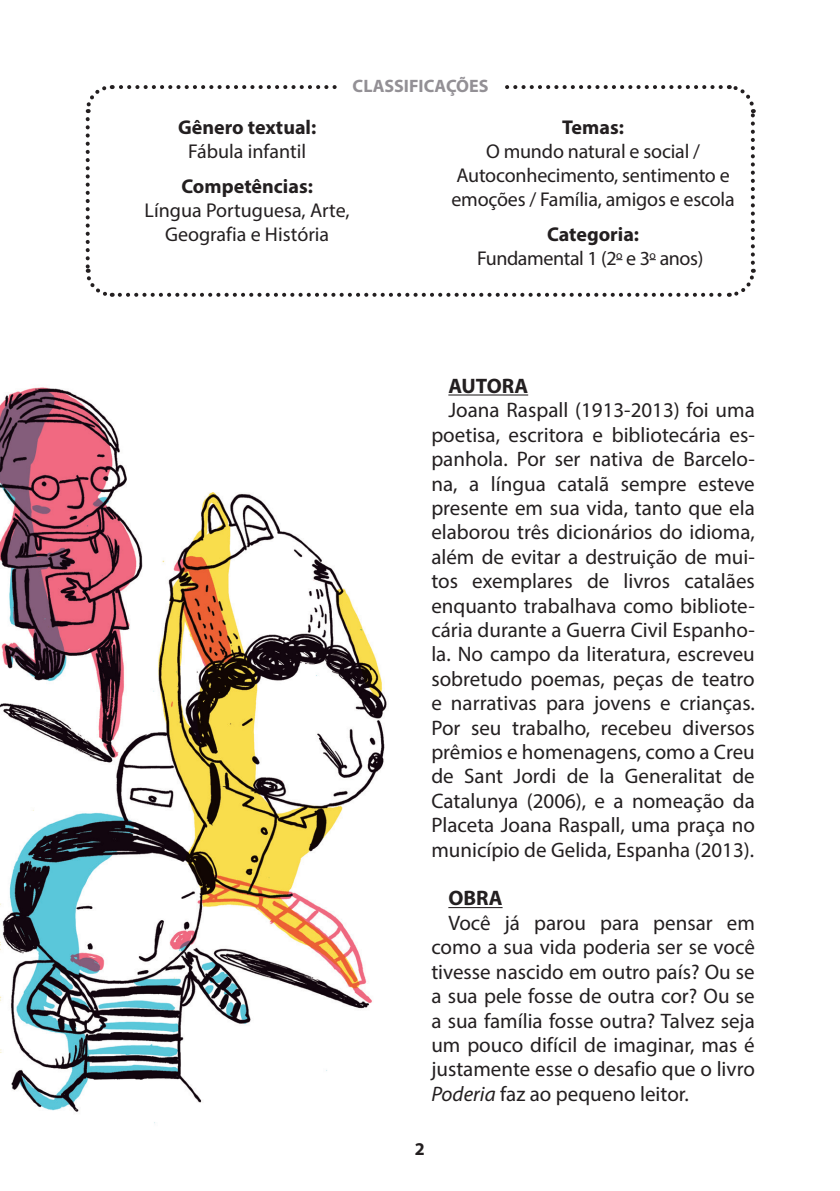
<style>
.page{position:relative;width:840px;height:1191px;background:#fff}
.page>*{position:absolute;margin:0;border:0;box-sizing:border-box;transform-origin:0 0}
.Texto{font:21px/24.4px "Myriad Pro";color:#231f20;text-align:justify}
.Titulo_1{font:700 21px "Myriad Pro";color:#231f20}
.Box_texto{font:20px/24px "Myriad Pro";letter-spacing:-.01em;color:#231f20;text-align:center}
.Box_titulo{font:700 20px "Myriad Pro";color:#231f20}
.Classificacoes{font:700 18px "Myriad Pro";color:#939095}
.t1{font:700 18px "Myriad Pro";color:#231f20}
.s1{font-style:italic}
</style>
<div class="page">
<svg style="left:85px;top:119px;width:28px;height:178px"></svg>
<svg style="left:120px;top:269px;width:636px;height:28px"></svg>
<svg style="left:727px;top:85px;width:29px;height:178px"></svg>
<svg style="left:85px;top:85px;width:635px;height:28px"></svg>
<hr style="left:448px;top:394px;width:80px;height:1px;background:#231f20">
<hr style="left:448px;top:907px;width:54px;height:1px;background:#231f20">
<div style="left:340px;top:71px;width:160px;height:29px;background:#fff"></div>
<img style="left:0;top:387px;width:387px;height:737px">
<p class="Classificacoes" style="left:352px;top:74px;width:137px">CLASSIFICAÇÕES</p>
<p class="Box_titulo" style="left:178px;top:114px;width:140px">Gênero textual:</p>
<p class="Box_texto" style="left:188px;top:139px;width:119px">Fábula infantil</p>
<p class="Box_titulo" style="left:181px;top:173px;width:133px">Competências:</p>
<p class="Box_texto" style="left:144px;top:198px;width:206px">Língua Portuguesa, Arte,<br>Geografia e História</p>
<p class="Box_titulo" style="left:562px;top:114px;width:63px">Temas:</p>
<p class="Box_texto" style="left:451px;top:139px;width:285px">O mundo natural e social /<br>Autoconhecimento, sentimento e emoções / Família, amigos e escola</p>
<p class="Box_titulo" style="left:546px;top:221px;width:93px">Categoria:</p>
<p class="Box_texto" style="left:477px;top:246px;width:228px">Fundamental 1 (2<sup>o</sup> e 3<sup>o</sup> anos)</p>
<p class="Titulo_1" style="left:448px;top:372px;width:81px">AUTORA</p>
<p class="Texto" style="left:431px;top:398px;width:325px;text-indent:17px">Joana Raspall (1913-2013) foi uma poetisa, escritora e bibliotecária es&shy;panhola. Por ser nativa de Barcelo&shy;na, a língua catalã sempre esteve presente em sua vida, tanto que ela elaborou três dicionários do idioma, além de evitar a destruição de mui&shy;tos exemplares de livros catalães enquanto trabalhava como bibliote&shy;cária durante a Guerra Civil Espanho&shy;la. No campo da literatura, escreveu sobretudo poemas, peças de teatro e narrativas para jovens e crianças.<br>Por seu trabalho, recebeu diversos prêmios e homenagens, como a Creu de Sant Jordi de la Generalitat de Catalunya (2006), e a nomeação da Placeta Joana Raspall, uma praça no município de Gelida, Espanha (2013).</p>
<p class="Titulo_1" style="left:448px;top:884px;width:56px">OBRA</p>
<p class="Texto" style="left:431px;top:910px;width:325px;text-indent:17px">Você já parou para pensar em como a sua vida poderia ser se você tivesse nascido em outro país? Ou se a sua pele fosse de outra cor? Ou se a sua família fosse outra? Talvez seja um pouco difícil de imaginar, mas é justamente esse o desafio que o livro <span class="s1">Poderia</span> faz ao pequeno leitor.</p>
<p class="t1" style="left:415px;top:1137px;width:11px">2</p>
</div>
